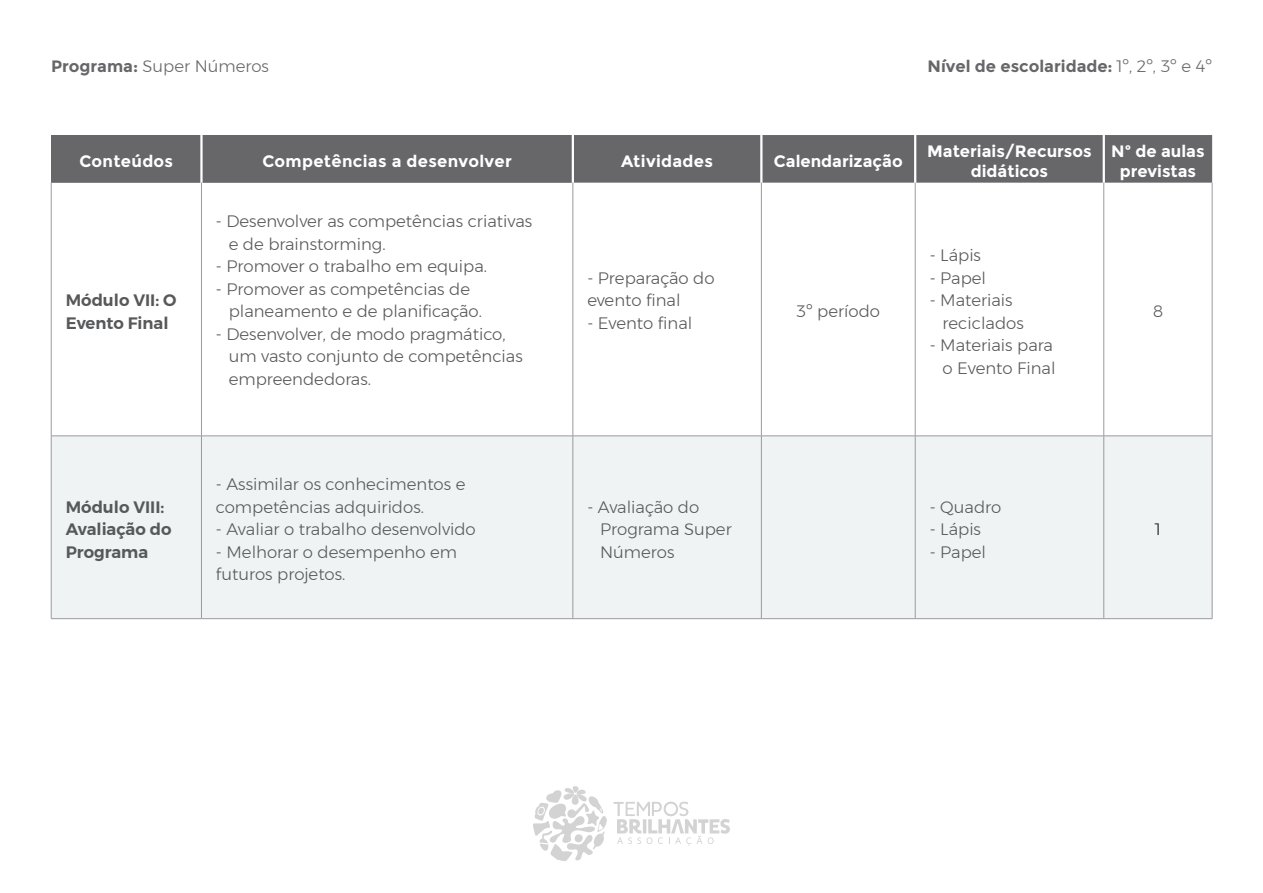
<style>
.page{position:relative;width:1263px;height:893px;background:#fff}
.page>*{position:absolute;margin:0;border:0;box-sizing:border-box;transform-origin:0 0}
.x{font:300 16.5px/22.5px "Montserrat";color:#57585a}
.t1{font:700 16.5px "Montserrat";color:#fff}
.t2{font:600 16.5px "Montserrat";color:#57585a}
.t3{font:700 16.5px "Montserrat";letter-spacing:.02em;color:#fff}
.t4{font:700 16.5px "Montserrat";color:#67676a}
.t5{font:300 16.5px "Montserrat";color:#67676a}
.t6{font:300 16.5px "Montserrat";color:#231f20}
.s1{font-weight:700}
.s2{font-weight:300}
</style>
<div class="page">
<svg style="left:533px;top:786px;width:197px;height:75px"></svg>
<div style="left:51px;top:135px;width:150px;height:48px;background:#67676a"></div>
<div style="left:201px;top:135px;width:372px;height:48px;background:#67676a"></div>
<div style="left:574px;top:135px;width:638px;height:48px;background:#67676a"></div>
<svg style="left:52px;top:183px;width:1160px;height:253px"></svg>
<div style="left:52px;top:437px;width:1160px;height:181px;background:#eff3f4"></div>
<hr style="left:200px;top:135px;width:3px;height:48px;background:#fff">
<hr style="left:572px;top:135px;width:2px;height:48px;background:#fff">
<hr style="left:760px;top:135px;width:2px;height:48px;background:#fff">
<hr style="left:914px;top:135px;width:2px;height:48px;background:#fff">
<hr style="left:1103px;top:135px;width:2px;height:48px;background:#fff">
<hr style="left:51px;top:183px;width:1px;height:253px;background:#999b9e">
<hr style="left:201px;top:183px;width:1px;height:253px;background:#999b9e">
<hr style="left:573px;top:183px;width:1px;height:253px;background:#999b9e">
<hr style="left:761px;top:183px;width:1px;height:253px;background:#999b9e">
<hr style="left:915px;top:183px;width:1px;height:253px;background:#999b9e">
<hr style="left:1103px;top:183px;width:1px;height:253px;background:#999b9e">
<hr style="left:1212px;top:183px;width:1px;height:253px;background:#999b9e">
<hr style="left:201px;top:436px;width:1px;height:182px;background:#999b9e">
<hr style="left:573px;top:436px;width:1px;height:182px;background:#999b9e">
<hr style="left:761px;top:436px;width:1px;height:182px;background:#999b9e">
<hr style="left:915px;top:436px;width:1px;height:182px;background:#999b9e">
<hr style="left:1103px;top:436px;width:1px;height:182px;background:#999b9e">
<hr style="left:1212px;top:436px;width:1px;height:182px;background:#999b9e">
<hr style="left:51px;top:618px;width:150px;height:1px;background:#999b9e">
<hr style="left:201px;top:618px;width:372px;height:1px;background:#999b9e">
<hr style="left:573px;top:618px;width:188px;height:1px;background:#999b9e">
<hr style="left:761px;top:618px;width:154px;height:1px;background:#999b9e">
<hr style="left:915px;top:618px;width:189px;height:1px;background:#999b9e">
<hr style="left:1104px;top:618px;width:108px;height:1px;background:#999b9e">
<hr style="left:51px;top:436px;width:150px;height:1px;background:#999b9e">
<hr style="left:51px;top:436px;width:1px;height:182px;background:#999b9e">
<hr style="left:201px;top:436px;width:372px;height:1px;background:#999b9e">
<hr style="left:573px;top:436px;width:188px;height:1px;background:#999b9e">
<hr style="left:761px;top:436px;width:154px;height:1px;background:#999b9e">
<hr style="left:915px;top:436px;width:189px;height:1px;background:#999b9e">
<hr style="left:1104px;top:436px;width:108px;height:1px;background:#999b9e">
<p class="t5" style="left:51px;top:54px;width:219px"><span class="s1">Programa:</span> Super Números</p>
<p class="t4" style="left:928px;top:56px;width:286px">Nível de escolaridade: <span class="s2">1º, 2º, 3º e 4º</span></p>
<p class="t3" style="left:79px;top:151px;width:95px">Conteúdos</p>
<p class="t3" style="left:262px;top:151px;width:251px">Competências a desenvolver</p>
<p class="t3" style="left:621px;top:151px;width:93px">Atividades</p>
<p class="t1" style="left:774px;top:151px;width:130px">Calendarização</p>
<p class="t2" style="left:66px;top:287px;width:112px">Módulo VII: O</p>
<p class="t2" style="left:66px;top:310px;width:104px">Evento Final</p>
<p class="x" style="left:229px;top:210px;width:305px;text-indent:-13px">- Desenvolver as competências criativas e de brainstorming.</p>
<p class="x" style="left:216px;top:255px;width:273px">- Promover o trabalho em equipa.</p>
<p class="x" style="left:229px;top:277px;width:255px;text-indent:-13px">- Promover as competências de planeamento e de planificação.</p>
<p class="x" style="left:229px;top:322px;width:296px;text-indent:-13px">- Desenvolver, de modo pragmático, um vasto conjunto de competências empreendedoras.</p>
<p class="x" style="left:587px;top:266px;width:129px">- Preparação do</p>
<p class="x" style="left:587px;top:289px;width:95px">evento final</p>
<p class="x" style="left:587px;top:311px;width:106px">- Evento final</p>
<p class="x" style="left:796px;top:300px;width:85px">3º período</p>
<p class="t1" style="left:927px;top:141px;width:166px">Materiais/Recursos</p>
<p class="t1" style="left:971px;top:161px;width:79px">didáticos</p>
<p class="t1" style="left:1111px;top:141px;width:95px">Nº de aulas</p>
<p class="t1" style="left:1120px;top:161px;width:78px">previstas</p>
<p class="x" style="left:930px;top:244px;width:53px">- Lápis</p>
<p class="x" style="left:930px;top:266px;width:58px">- Papel</p>
<p class="x" style="left:942px;top:289px;width:83px;text-indent:-13px">- Materiais reciclados</p>
<p class="x" style="left:930px;top:334px;width:127px;text-align:right">- Materiais para o Evento Final</p>
<p class="x" style="left:1153px;top:300px;width:12px">8</p>
<p class="t2" style="left:66px;top:494px;width:100px">Módulo VIII:</p>
<p class="t2" style="left:66px;top:516px;width:107px">Avaliação do</p>
<p class="t2" style="left:66px;top:539px;width:84px">Programa</p>
<p class="x" style="left:216px;top:473px;width:251px">- Assimilar os conhecimentos e</p>
<p class="x" style="left:216px;top:495px;width:209px">competências adquiridos.</p>
<p class="x" style="left:216px;top:518px;width:261px">- Avaliar o trabalho desenvolvido</p>
<p class="x" style="left:216px;top:540px;width:243px">- Melhorar o desempenho em</p>
<p class="x" style="left:216px;top:563px;width:131px">futuros projetos.</p>
<p class="x" style="left:600px;top:495px;width:133px;text-indent:-13px">- Avaliação do<br>Programa Super<br>Números</p>
<p class="x" style="left:930px;top:495px;width:73px">- Quadro</p>
<p class="x" style="left:930px;top:518px;width:53px">- Lápis</p>
<p class="x" style="left:930px;top:540px;width:58px">- Papel</p>
<p class="t6" style="left:1155px;top:517px;width:7px">1</p>
</div>
